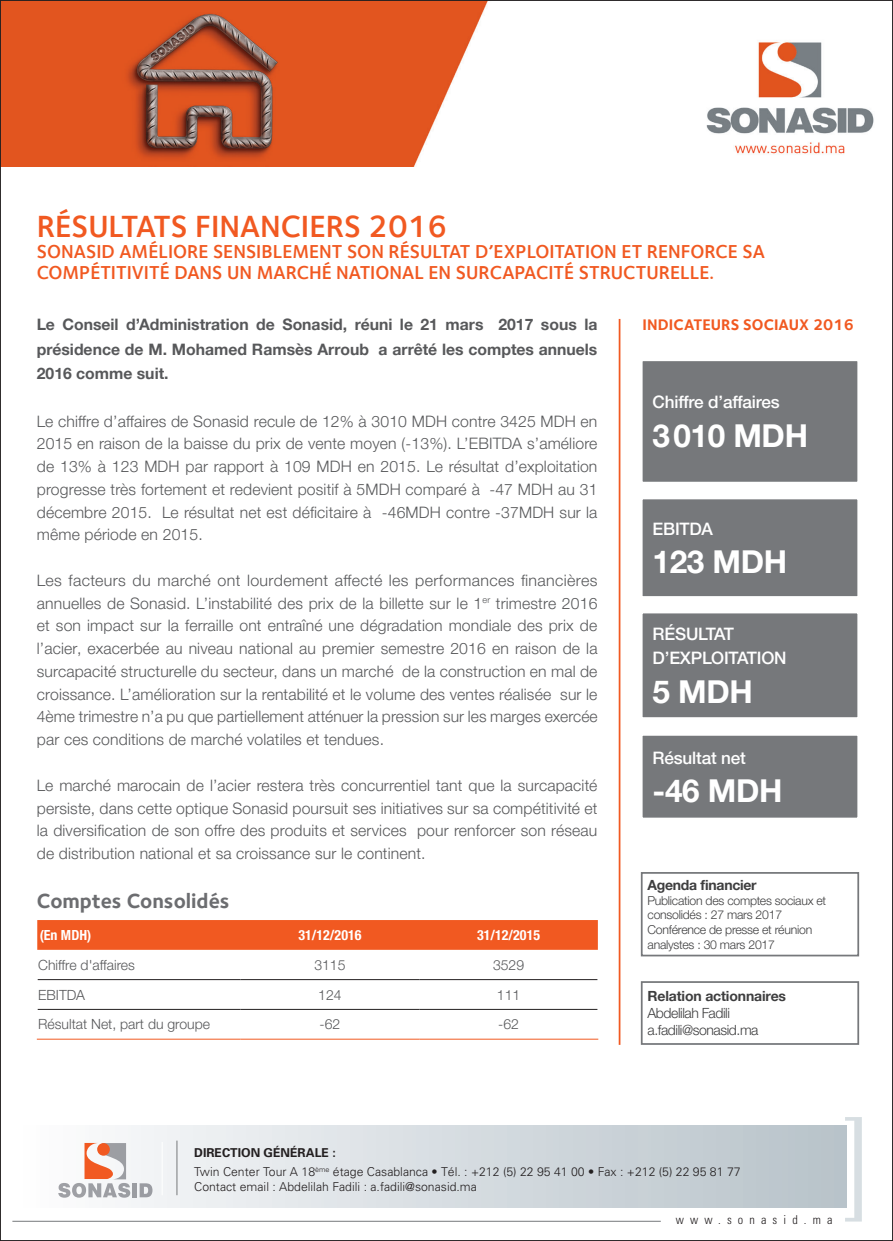
<style>
.page{position:relative;width:893px;height:1241px;background:#fff}
.page>*{position:absolute;margin:0;border:0;box-sizing:border-box;transform-origin:0 0}
.t1{font:600 31.5px "Foundry Sterling";color:#f15921}
.t2{font:700 31.5px "Helvetica Neue";letter-spacing:-.01em;color:#fff}
.t3{font:700 21px "Foundry Sterling";color:#6c6d70}
.t4{font:600 19.25px/21px "Foundry Sterling";color:#f15921}
.t5{font:500 17.15px "Helvetica Neue";letter-spacing:-.01em;color:#fff}
.t6{font:300 15.75px/22.8px "Helvetica Neue";letter-spacing:.01em;color:#57585a;text-align:justify}
.t7{font:700 15.75px/24.5px "Helvetica Neue";color:#57585a;text-align:justify}
.t8{font:700 15.75px "Foundry Sterling";letter-spacing:.005em;color:#f15921}
.t9{font:300 14px "Helvetica Neue";color:#57585a}
.t10{font:700 14px "Helvetica Neue";letter-spacing:-.01em;color:#3e3e3f}
.t11{font:300 14px "Helvetica Neue";letter-spacing:-.03em;color:#3e3e3f}
.t12{font:700 condensed 14px "Helvetica Neue";color:#fff}
.t13{font:300 12.25px "Univers";color:#231f20}
.t14{font:300 12.25px/14.7px "Helvetica Neue";letter-spacing:-.02em;color:#3e3e3f}
.t15{font:700 12.25px "Univers";color:#231f20}
.t16{font:300 condensed 12.25px "Univers";letter-spacing:.5em;color:#231f20}
.s1{font-size:17.5px}
</style>
<div class="page">
<img style="left:2px;top:2px;width:872px;height:164px">
<div style="left:13px;top:1125px;width:834px;height:82px;background:linear-gradient(to right,#fdfdfe,#b7c2c9)"></div>
<svg style="left:845px;top:1117px;width:17px;height:104px"></svg>
<hr style="left:162px;top:1141px;width:1px;height:53px;background:#fff">
<hr style="left:12px;top:1220px;width:649px;height:1px;background:#76787b">
<svg style="left:58px;top:1142px;width:72px;height:55px"></svg>
<hr style="left:133px;top:1183px;width:4px;height:14px;background:#9b9da2">
<svg style="left:140px;top:1183px;width:12px;height:14px"></svg>
<hr style="left:176px;top:1140px;width:1px;height:54px;background:#76787b">
<hr style="left:619px;top:319px;width:1px;height:725px;background:#f15921">
<div style="left:641px;top:871px;width:218px;height:85px;border:2px solid #76787b"></div>
<div style="left:641px;top:981px;width:218px;height:63px;border:2px solid #76787b"></div>
<div style="left:642px;top:360px;width:216px;height:122px;background:#76787b"></div>
<div style="left:641px;top:359px;width:218px;height:124px;border:2px solid #fff"></div>
<div style="left:642px;top:498px;width:216px;height:99px;background:#76787b"></div>
<div style="left:641px;top:497px;width:218px;height:100px;border:2px solid #fff"></div>
<div style="left:642px;top:612px;width:216px;height:106px;background:#76787b"></div>
<div style="left:641px;top:611px;width:218px;height:107px;border:2px solid #fff"></div>
<div style="left:642px;top:734px;width:216px;height:84px;background:#76787b"></div>
<div style="left:641px;top:734px;width:218px;height:85px;border:2px solid #fff"></div>
<div style="left:37px;top:920px;width:561px;height:29px;background:#f15921"></div>
<hr style="left:38px;top:979px;width:203px;height:1px;background:#231f20">
<hr style="left:241px;top:979px;width:178px;height:1px;background:#231f20">
<hr style="left:419px;top:979px;width:178px;height:1px;background:#231f20">
<hr style="left:38px;top:1008px;width:203px;height:1px;background:#231f20">
<hr style="left:241px;top:1008px;width:178px;height:1px;background:#231f20">
<hr style="left:419px;top:1008px;width:178px;height:1px;background:#231f20">
<hr style="left:37px;top:1038px;width:204px;height:1px;background:#f15921">
<hr style="left:241px;top:1038px;width:178px;height:1px;background:#f15921">
<hr style="left:419px;top:1038px;width:179px;height:1px;background:#f15921">
<p class="t1" style="left:37px;top:207px;width:412px">RÉSULTATS FINANCIERS 2016</p>
<p class="t4" style="left:37px;top:240px;width:729px">SONASID AMÉLIORE SENSIBLEMENT SON RÉSULTAT D’EXPLOITATION ET RENFORCE SA<br>COMPÉTITIVITÉ DANS UN MARCHÉ NATIONAL EN SURCAPACITÉ STRUCTURELLE<span class="s1">.</span></p>
<p class="t7" style="left:37px;top:312px;width:562px">Le Conseil d’Administration de Sonasid, réuni le 21 mars 2017 sous la présidence de M. Mohamed Ramsès Arroub a arrêté les comptes annuels 2016 comme suit.</p>
<p class="t6" style="left:37px;top:409px;width:562px">Le chiffre d’affaires de Sonasid recule de 12% à 3010 MDH contre 3425 MDH en 2015 en raison de la baisse du prix de vente moyen (-13%). L’EBITDA s’améliore de 13% à 123 MDH par rapport à 109 MDH en 2015. Le résultat d’exploitation progresse très fortement et redevient positif à 5MDH comparé à -47 MDH au 31 décembre 2015. Le résultat net est déficitaire à -46MDH contre -37MDH sur la même période en 2015.</p>
<p class="t6" style="left:37px;top:568px;width:562px">Les facteurs du marché ont lourdement affecté les performances financières annuelles de Sonasid. L’instabilité des prix de la billette sur le 1<sup>er</sup> trimestre 2016 et son impact sur la ferraille ont entraîné une dégradation mondiale des prix de l’acier, exacerbée au niveau national au premier semestre 2016 en raison de la surcapacité structurelle du secteur, dans un marché de la construction en mal de croissance. L’amélioration sur la rentabilité et le volume des ventes réalisée sur le 4ème trimestre n’a pu que partiellement atténuer la pression sur les marges exercée par ces conditions de marché volatiles et tendues.</p>
<p class="t6" style="left:37px;top:773px;width:562px">Le marché marocain de l’acier restera très concurrentiel tant que la surcapacité persiste, dans cette optique Sonasid poursuit ses initiatives sur sa compétitivité et la diversification de son offre des produits et services pour renforcer son réseau de distribution national et sa croissance sur le continent.</p>
<p class="t3" style="left:37px;top:888px;width:194px">Comptes Consolidés</p>
<p class="t12" style="left:40px;top:926px;width:53px">(En MDH)</p>
<p class="t12" style="left:298px;top:926px;width:65px">31/12/2016</p>
<p class="t12" style="left:477px;top:926px;width:65px">31/12/2015</p>
<p class="t9" style="left:38px;top:956px;width:98px">Chiffre d'affaires</p>
<p class="t9" style="left:314px;top:956px;width:33px">3115</p>
<p class="t9" style="left:493px;top:956px;width:33px">3529</p>
<p class="t9" style="left:38px;top:985px;width:48px">EBITDA</p>
<p class="t9" style="left:318px;top:985px;width:25px">124</p>
<p class="t9" style="left:497px;top:985px;width:25px">111</p>
<p class="t9" style="left:38px;top:1015px;width:173px">Résultat Net, part du groupe</p>
<p class="t9" style="left:320px;top:1015px;width:22px">-62</p>
<p class="t9" style="left:498px;top:1015px;width:22px">-62</p>
<p class="t8" style="left:643px;top:315px;width:213px">INDICATEURS SOCIAUX 2016</p>
<p class="t5" style="left:652px;top:392px;width:129px">Chiffre d’affaires</p>
<p class="t2" style="left:652px;top:416px;width:157px">3010 MDH</p>
<p class="t5" style="left:652px;top:518px;width:62px">EBITDA</p>
<p class="t2" style="left:652px;top:542px;width:136px">123 MDH</p>
<p class="t5" style="left:652px;top:624px;width:83px">RÉSULTAT</p>
<p class="t5" style="left:652px;top:647px;width:136px">D’EXPLOITATION</p>
<p class="t2" style="left:652px;top:671px;width:102px">5 MDH</p>
<p class="t5" style="left:652px;top:747px;width:95px">Résultat net</p>
<p class="t2" style="left:652px;top:771px;width:131px">-46 MDH</p>
<p class="t10" style="left:648px;top:876px;width:111px">Agenda financier</p>
<p class="t14" style="left:648px;top:892px;width:180px">Publication des comptes sociaux et consolidés : 27 mars 2017</p>
<p class="t14" style="left:648px;top:922px;width:166px">Conférence de presse et réunion analystes : 30 mars 2017</p>
<p class="t10" style="left:648px;top:987px;width:140px">Relation actionnaires</p>
<p class="t11" style="left:648px;top:1004px;width:84px">Abdelilah Fadili</p>
<p class="t11" style="left:648px;top:1021px;width:112px">a.fadili@sonasid.ma</p>
<p class="t15" style="left:194px;top:1144px;width:143px">DIRECTION GÉNÉRALE :</p>
<p class="t13" style="left:194px;top:1163px;width:548px">Twin Center Tour A 18<sup>ème</sup> étage Casablanca • Tél. : +212 (5) 22 95 41 00 • Fax : +212 (5) 22 95 81 77</p>
<p class="t13" style="left:194px;top:1178px;width:284px">Contact email : Abdelilah Fadili : a.fadili@sonasid.ma</p>
<p class="t16" style="left:676px;top:1211px;width:158px">www.sonasid.ma</p>
</div>
